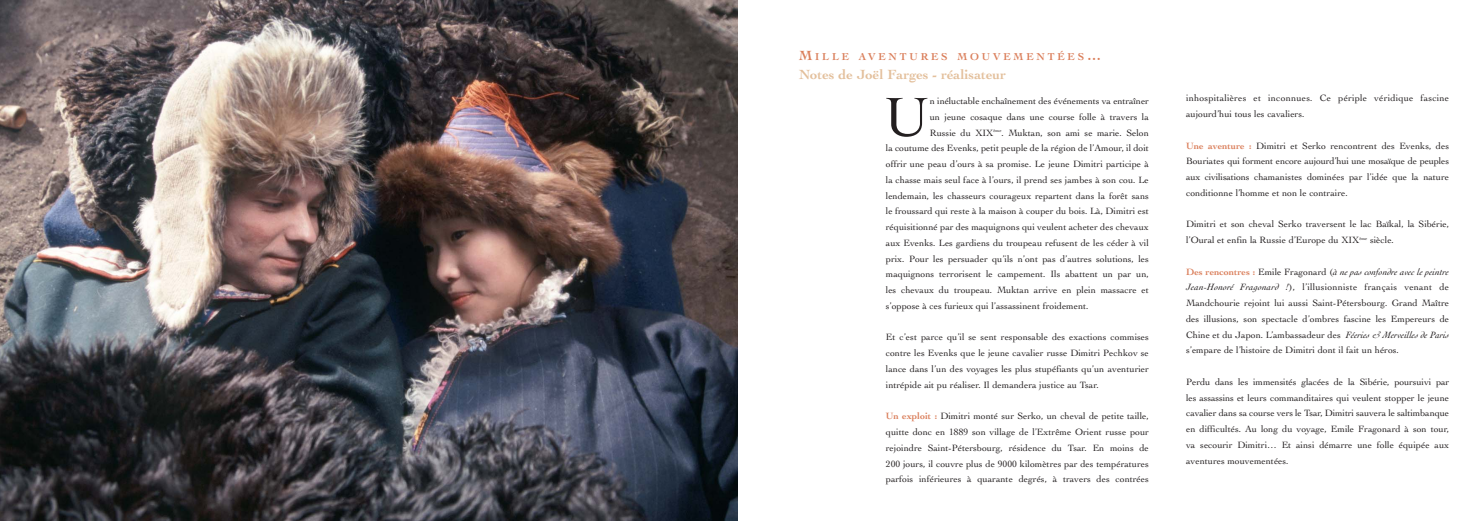
<style>
.page{position:relative;width:1474px;height:521px;background:#fff}
.page>*{position:absolute;margin:0;border:0;box-sizing:border-box;transform-origin:0 0}
.t1{font:57.75px "Cochin";color:#231f20}
.t2{font:700 14px "Cochin";color:#e3bf9b}
.t3{font:700 10.5px "Cochin";letter-spacing:.27em;color:#da7e5a}
.t4{font:9.62px/15.8px "Cochin";color:#231f20;text-align:justify}
.t5{font:9.62px/15.8px "Cochin";letter-spacing:.02em;color:#231f20}
.s1{font-size:14px}
.s2{font-weight:700;color:#da7e5a}
.s3{font-style:italic}
</style>
<div class="page">
<img style="left:0;top:0;width:737px;height:521px">
<p class="t3" style="left:799px;top:52px;width:303px"><span class="s1">M</span>ILLE AVENTURES MOUVEMENTÉES<span class="s1">…</span></p>
<h2 class="t2" style="left:799px;top:69px;width:208px">Notes de Joël Farges - réalisateur</h2>
<h1 class="t1" style="left:883px;top:95px;width:47px">U</h1>
<p class="t4" style="left:929px;top:94px;width:221px">n inéluctable enchaînement des événements va entraîner</p>
<p class="t4" style="left:929px;top:110px;width:221px">un jeune cosaque dans une course folle à travers la</p>
<p class="t4" style="left:929px;top:126px;width:221px">Russie du XIX<sup>ème</sup>. Muktan, son ami se marie. Selon</p>
<p class="t4" style="left:885px;top:141px;width:264px">la coutume des Evenks, petit peuple de la région de l’Amour, il doit</p>
<p class="t4" style="left:885px;top:157px;width:264px">offrir une peau d’ours à sa promise. Le jeune Dimitri participe à</p>
<p class="t4" style="left:885px;top:173px;width:264px">la chasse mais seul face à l’ours, il prend ses jambes à son cou. Le</p>
<p class="t4" style="left:885px;top:189px;width:264px">lendemain, les chasseurs courageux repartent dans la forêt sans</p>
<p class="t4" style="left:885px;top:204px;width:264px">le froussard qui reste à la maison à couper du bois. Là, Dimitri est</p>
<p class="t4" style="left:885px;top:220px;width:264px">réquisitionné par des maquignons qui veulent acheter des chevaux</p>
<p class="t4" style="left:885px;top:236px;width:264px">aux Evenks. Les gardiens du troupeau refusent de les céder à vil</p>
<p class="t4" style="left:885px;top:252px;width:264px">prix. Pour les persuader qu’ils n’ont pas d’autres solutions, les</p>
<p class="t4" style="left:885px;top:267px;width:264px">maquignons terrorisent le campement. Ils abattent un par un,</p>
<p class="t4" style="left:885px;top:283px;width:264px">les chevaux du troupeau. Muktan arrive en plein massacre et</p>
<p class="t4" style="left:885px;top:299px;width:204px">s’oppose à ces furieux qui l’assassinent froidement.</p>
<p class="t4" style="left:885px;top:330px;width:264px">Et c’est parce qu’il se sent responsable des exactions commises contre les Evenks que le jeune cavalier russe Dimitri Pechkov se lance dans l’un des voyages les plus stupéfiants qu’un aventurier intrépide ait pu réaliser. Il demandera justice au Tsar.</p>
<p class="t4" style="left:885px;top:409px;width:264px"><span class="s2">Un exploit :</span> Dimitri monté sur Serko, un cheval de petite taille, quitte donc en 1889 son village de l’Extrême Orient russe pour rejoindre Saint-Pétersbourg, résidence du Tsar. En moins de 200 jours, il couvre plus de 9000 kilomètres par des températures parfois inférieures à quarante degrés, à travers des contrées</p>
<p class="t5" style="left:1186px;top:91px;width:264px">inhospitalières et inconnues. Ce périple véridique fascine aujourd’hui tous les cavaliers.</p>
<p class="t4" style="left:1186px;top:138px;width:264px"><span class="s2">Une aventure :</span> Dimitri et Serko rencontrent des Evenks, des Bouriates qui forment encore aujourd’hui une mosaïque de peuples aux civilisations chamanistes dominées par l’idée que la nature conditionne l’homme et non le contraire.</p>
<p class="t4" style="left:1186px;top:217px;width:264px">Dimitri et son cheval Serko traversent le lac Baïkal, la Sibérie, l’Oural et enfin la Russie d’Europe du XIX<sup>ème</sup> siècle.</p>
<p class="t4" style="left:1186px;top:264px;width:264px"><span class="s2">Des rencontres :</span> Emile Fragonard (<span class="s3">à ne pas confondre avec le peintre Jean-Honoré Fragonard !</span>), l’illusionniste français venant de Mandchourie rejoint lui aussi Saint-Pétersbourg. Grand Maître des illusions, son spectacle d’ombres fascine les Empereurs de Chine et du Japon. L’ambassadeur des <span class="s3">Féeries &amp; Merveilles de Paris </span>s’empare de l’histoire de Dimitri dont il fait un héros.</p>
<p class="t4" style="left:1186px;top:375px;width:264px">Perdu dans les immensités glacées de la Sibérie, poursuivi par les assassins et leurs commanditaires qui veulent stopper le jeune cavalier dans sa course vers le Tsar, Dimitri sauvera le saltimbanque en difficultés. Au long du voyage, Emile Fragonard à son tour, va secourir Dimitri… Et ainsi démarre une folle équipée aux aventures mouvementées.</p>
</div>
